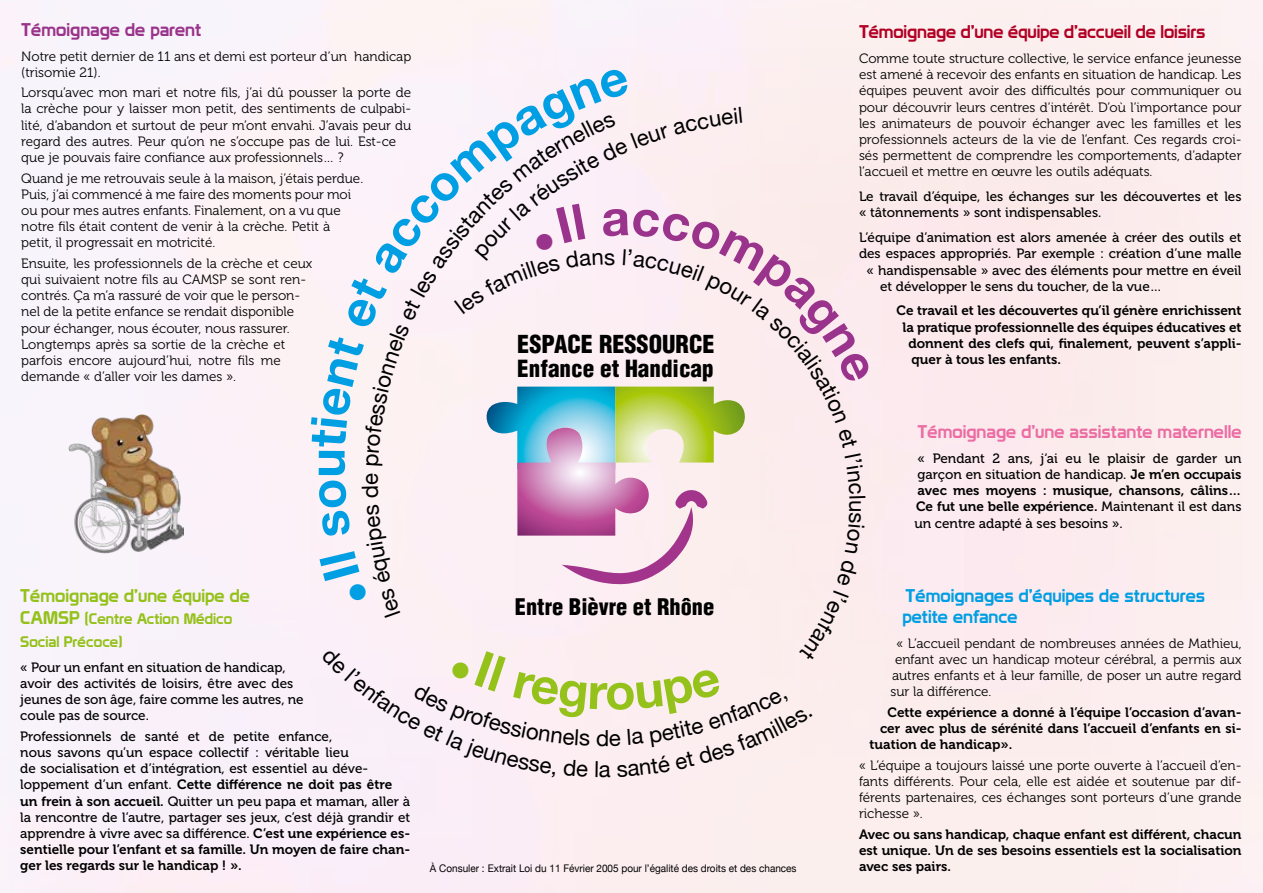
<style>
.page{position:relative;width:1263px;height:893px;background:#fff}
.page>*{position:absolute;margin:0;border:0;box-sizing:border-box;transform-origin:0 0}
.t1{font:700 49.8px "Helvetica Neue";color:#009ee3}
.t2{font:900 condensed 24.15px "Helvetica LT Std";color:#000}
.t3{font:900 condensed 23.1px "Helvetica LT Std";color:#000}
.t4{font:900 condensed 22.35px "Helvetica LT Std";color:#000}
.t5{font:22.2px "Helvetica Neue";color:#000}
.t6{font:18px/21.6px "Prototype";color:#009ee3}
.t7{font:18px "Prototype";letter-spacing:-.01em;color:#b20025}
.t8{font:18px "Prototype";color:#ec6da4}
.t9{font:18px "Prototype";color:#94c11a}
.t10{font:18px "Prototype";color:#9a338b}
.t11{font:15px/22.5px "Prototype";color:#94c11a}
.t12{font:13.5px/16.2px "Museo 300";color:#000}
.t13{font:13.5px/16.2px "Museo 500";color:#000}
.t14{font:13.5px/16.2px "Museo 700";color:#000}
.t15{font:10.5px "Helvetica Neue";color:#000;scale:.95 1}
.s1{font-size:18px}
.s2{font-family:"Museo 500"}
.s3{font-family:"Museo 700"}
</style>
<div class="page">
<img style="left:68px;top:414px;width:116px;height:140px">
<svg style="left:311px;top:67px;width:561px;height:710px"></svg>
<h3 class="t10" style="left:21px;top:19px;width:182px">Témoignage de parent</h3>
<p class="t12" style="left:21px;top:48px;width:391px">Notre petit dernier de 11 ans et demi est porteur d’un handicap (trisomie 21).</p>
<p class="t12" style="left:21px;top:85px;width:392px">Lorsqu’avec mon mari et notre fils, j’ai dû pousser la porte de la crèche pour y laisser mon petit, des sentiments de culpabi&shy;lité, d’abandon et surtout de peur m’ont envahi. J’avais peur du regard des autres. Peur qu’on ne s’occupe pas de lui. Est-ce que je pouvais faire confiance aux professionnels… ?</p>
<p class="t12" style="left:21px;top:170px;width:343px">Quand je me retrouvais seule à la maison, j’étais perdue.<br>Puis, j’ai commencé à me faire des moments pour moi ou pour mes autres enfants. Finalement, on a vu que notre fils était content de venir à la crèche. Petit à petit, il progressait en motricité.</p>
<p class="t12" style="left:21px;top:255px;width:293px">Ensuite, les professionnels de la crèche et ceux qui suivaient notre fils au CAMSP se sont ren&shy;contrés. Ça m’a rassuré de voir que le person&shy;nel de la petite enfance se rendait disponible pour échanger, nous écouter, nous rassurer.<br>Longtemps après sa sortie de la crèche et parfois encore aujourd’hui, notre fils me demande « d’aller voir les dames ».</p>
<h1 class="t1" style="left:282px;top:478px;width:32px;rotate:-90deg">u</h1>
<h3 class="t5" style="left:351px;top:485px;width:14px;rotate:-90deg">e</h3>
<h3 class="t5" style="left:604px;top:238px;width:13px">s</h3>
<h2 class="t2" style="left:517px;top:329px;width:199px">ESPACE RESSOURCE</h2>
<h3 class="t3" style="left:517px;top:354px;width:198px">Enfance et Handicap</h3>
<h3 class="t9" style="left:20px;top:585px;width:231px">Témoignage d’une équipe de</h3>
<p class="t11" style="left:20px;top:608px;width:214px"><span class="s1">CAMSP</span> (Centre Action Médico<br>Social Précoce)</p>
<p class="t13" style="left:20px;top:659px;width:285px">« Pour un enfant en situation de handicap, avoir des activités de loisirs, être avec des jeunes de son âge, faire comme les autres, ne coule pas de source.</p>
<p class="t13" style="left:20px;top:728px;width:350px">Professionnels de santé et de petite enfance,<br>nous savons qu’un espace collectif : véritable lieu<br>de socialisation et d’intégration, est essentiel au déve-</p>
<p class="t14" style="left:20px;top:777px;width:374px"><span class="s2">loppement d’un enfant.</span> Cette différence ne doit pas être</p>
<p class="t13" style="left:20px;top:793px;width:392px;text-align:justify"><span class="s3">un frein à son accueil.</span> Quitter un peu papa et maman, aller à la rencontre de l’autre, partager ses jeux, c’est déjà grandir et apprendre à vivre avec sa différence. <span class="s3">C’est une expérience es-</span></p>
<p class="t14" style="left:20px;top:841px;width:391px">sentielle pour l’enfant et sa famille. Un moyen de faire chan&shy;ger les regards sur le handicap ! ».</p>
<h3 class="t4" style="left:515px;top:593px;width:201px">Entre Bièvre et Rhône</h3>
<h3 class="t5" style="left:596px;top:719px;width:15px">d</h3>
<h3 class="t5" style="left:599px;top:750px;width:14px">a</h3>
<p class="t15" style="left:430px;top:859px;width:387px">À Consuler : Extrait Loi du 11 Février 2005 pour l’égalité des droits et des chances</p>
<h3 class="t7" style="left:859px;top:21px;width:348px">Témoignage d’une équipe d’accueil de loisirs</h3>
<p class="t12" style="left:859px;top:51px;width:384px;text-align:justify">Comme toute structure collective, le service enfance jeunesse est amené à recevoir des enfants en situation de handicap. Les équipes peuvent avoir des difficultés pour communiquer ou pour découvrir leurs centres d’intérêt. D’où l’importance pour les animateurs de pouvoir échanger avec les familles et les professionnels acteurs de la vie de l’enfant. Ces regards croi&shy;sés permettent de comprendre les comportements, d’adapter l’accueil et mettre en œuvre les outils adéquats.</p>
<p class="t13" style="left:859px;top:189px;width:384px">Le travail d’équipe, les échanges sur les découvertes et les « tâtonnements » sont indispensables.</p>
<p class="t13" style="left:859px;top:230px;width:384px">L’équipe d’animation est alors amenée à créer des outils et</p>
<p class="t13" style="left:859px;top:246px;width:384px">des espaces appropriés. Par exemple : création d’une malle</p>
<p class="t13" style="left:866px;top:262px;width:376px">« handispensable » avec des éléments pour mettre en éveil</p>
<p class="t13" style="left:880px;top:278px;width:283px">et développer le sens du toucher, de la vue…</p>
<p class="t14" style="left:896px;top:303px;width:347px">Ce travail et les découvertes qu’il génère enrichissent</p>
<p class="t14" style="left:902px;top:319px;width:341px">la pratique professionnelle des équipes éducatives et</p>
<p class="t14" style="left:908px;top:335px;width:335px">donnent des clefs qui, finalement, peuvent s’appli-</p>
<p class="t14" style="left:911px;top:351px;width:151px">quer à tous les enfants.</p>
<h3 class="t5" style="left:876px;top:500px;width:14px;rotate:90deg">u</h3>
<h3 class="t8" style="left:917px;top:421px;width:326px">Témoignage d’une assistante maternelle</h3>
<p class="t13" style="left:917px;top:450px;width:326px">« Pendant 2 ans, j‘ai eu le plaisir de garder un garçon en situation de handicap. <span class="s3">Je m’en occupais</span></p>
<p class="t14" style="left:916px;top:483px;width:327px">avec mes moyens : musique, chansons, câlins…<br>Ce fut une belle expérience. <span class="s2">Maintenant il est dans</span></p>
<p class="t13" style="left:914px;top:515px;width:210px">un centre adapté à ses besoins ».</p>
<h3 class="t6" style="left:902px;top:584px;width:304px">Témoignages d’équipes de structures petite enfance</h3>
<p class="t12" style="left:896px;top:635px;width:347px">« L’accueil pendant de nombreuses années de Mathieu,</p>
<p class="t12" style="left:895px;top:651px;width:348px">enfant avec un handicap moteur cérébral, a permis aux</p>
<p class="t12" style="left:892px;top:668px;width:351px">autres enfants et à leur famille, de poser un autre regard</p>
<p class="t12" style="left:890px;top:684px;width:102px">sur la différence.</p>
<p class="t14" style="left:887px;top:704px;width:355px">Cette expérience a donné à l’équipe l’occasion d’avan-</p>
<p class="t14" style="left:880px;top:720px;width:363px">cer avec plus de sérénité dans l’accueil d’enfants en si-</p>
<p class="t14" style="left:869px;top:737px;width:144px">tuation de handicap».</p>
<p class="t12" style="left:859px;top:757px;width:384px;text-align:justify">« L’équipe a toujours laissé une porte ouverte à l’accueil d’en&shy;fants différents. Pour cela, elle est aidée et soutenue par dif&shy;férents partenaires, ces échanges sont porteurs d’une grande richesse ».</p>
<p class="t14" style="left:859px;top:826px;width:384px;text-align:justify">Avec ou sans handicap, chaque enfant est différent, chacun est unique. Un de ses besoins essentiels est la socialisation avec ses pairs.</p>
</div>
